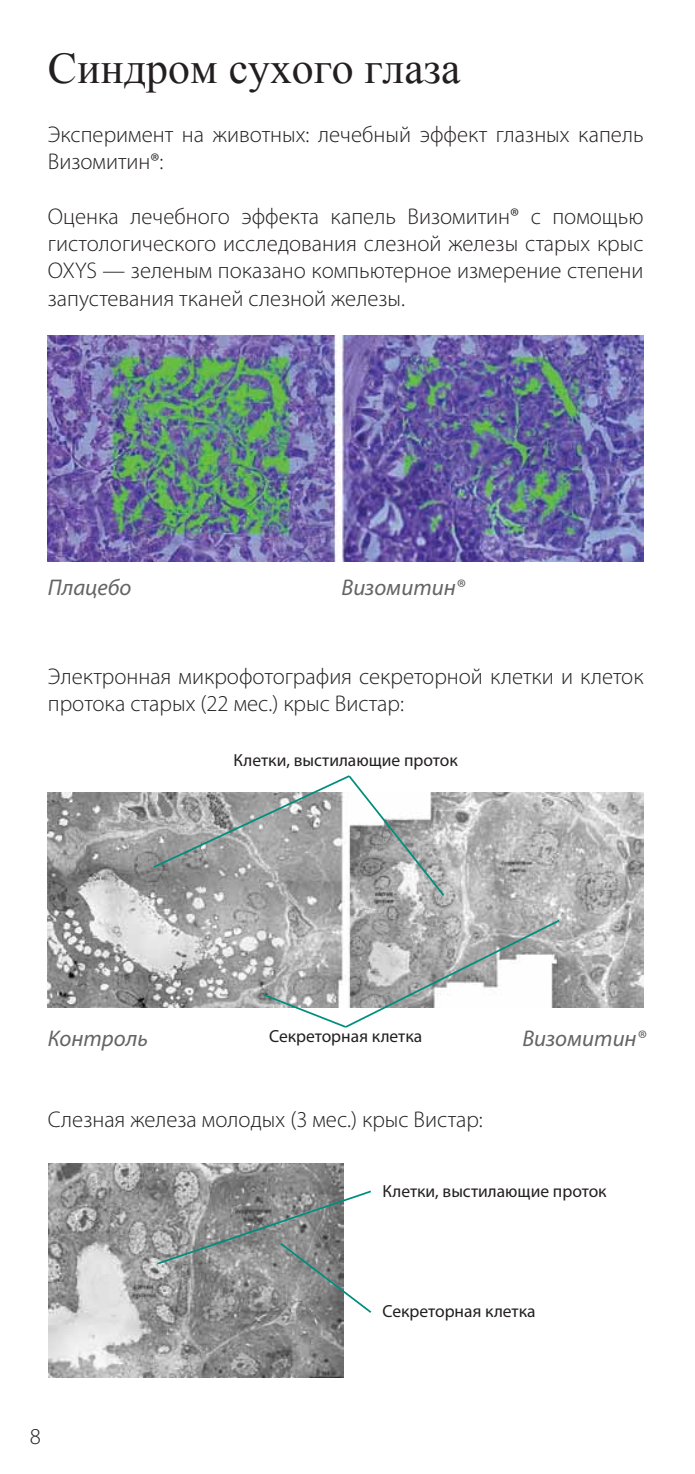
<style>
.page{position:relative;width:695px;height:1474px;background:#fff}
.page>*{position:absolute;margin:0;border:0;box-sizing:border-box;transform-origin:0 0}
.t1{font:43.75px "Times New Roman";color:#231f20}
.t2{font:300 22.75px/27.3px "Myriad Pro";color:#231f20}
.t3{font:italic 22.75px "Myriad Pro";color:#636466}
.t4{font:17.5px "Myriad Pro";color:#231f20}
</style>
<div class="page">
<img style="left:48px;top:1163px;width:295px;height:214px">
<img style="left:48px;top:335px;width:595px;height:226px">
<img style="left:48px;top:793px;width:595px;height:214px">
<svg style="left:151px;top:775px;width:295px;height:122px"></svg>
<svg style="left:262px;top:918px;width:299px;height:110px"></svg>
<svg style="left:155px;top:1189px;width:217px;height:125px;background:#999c9c"></svg>
<h1 class="t1" style="left:48px;top:39px;width:414px">Cиндром сухого глаза</h1>
<p class="t2" style="left:48px;top:120px;width:597px">Эксперимент на животных: лечебный эффект глазных капель<br>Визомитин®:</p>
<p class="t2" style="left:48px;top:202px;width:597px;text-align:justify">Оценка лечебного эффекта капель Визомитин® с помощью гистологического исследования слезной железы старых крыс OXYS — зеленым показано компьютерное измерение степени запустевания тканей слезной железы.</p>
<p class="t3" style="left:48px;top:573px;width:85px">Плацебо</p>
<p class="t3" style="left:341px;top:573px;width:125px">Визомитин®</p>
<p class="t2" style="left:48px;top:662px;width:597px">Электронная микрофотография секреторной клетки и клеток протока старых (22 мес.) крыс Вистар:</p>
<p class="t4" style="left:233px;top:749px;width:226px">Клетки, выстилающие проток</p>
<p class="t3" style="left:48px;top:1024px;width:102px">Контроль</p>
<p class="t3" style="left:522px;top:1024px;width:125px">Визомитин®</p>
<p class="t4" style="left:269px;top:1025px;width:155px">Секреторная клетка</p>
<p class="t2" style="left:48px;top:1105px;width:436px">Слезная железа молодых (3 мес.) крыс Вистар:</p>
<p class="t4" style="left:382px;top:1179px;width:226px">Клетки, выстилающие проток</p>
<p class="t4" style="left:382px;top:1300px;width:155px">Секреторная клетка</p>
<p class="t2" style="left:30px;top:1422px;width:13px">8</p>
</div>
